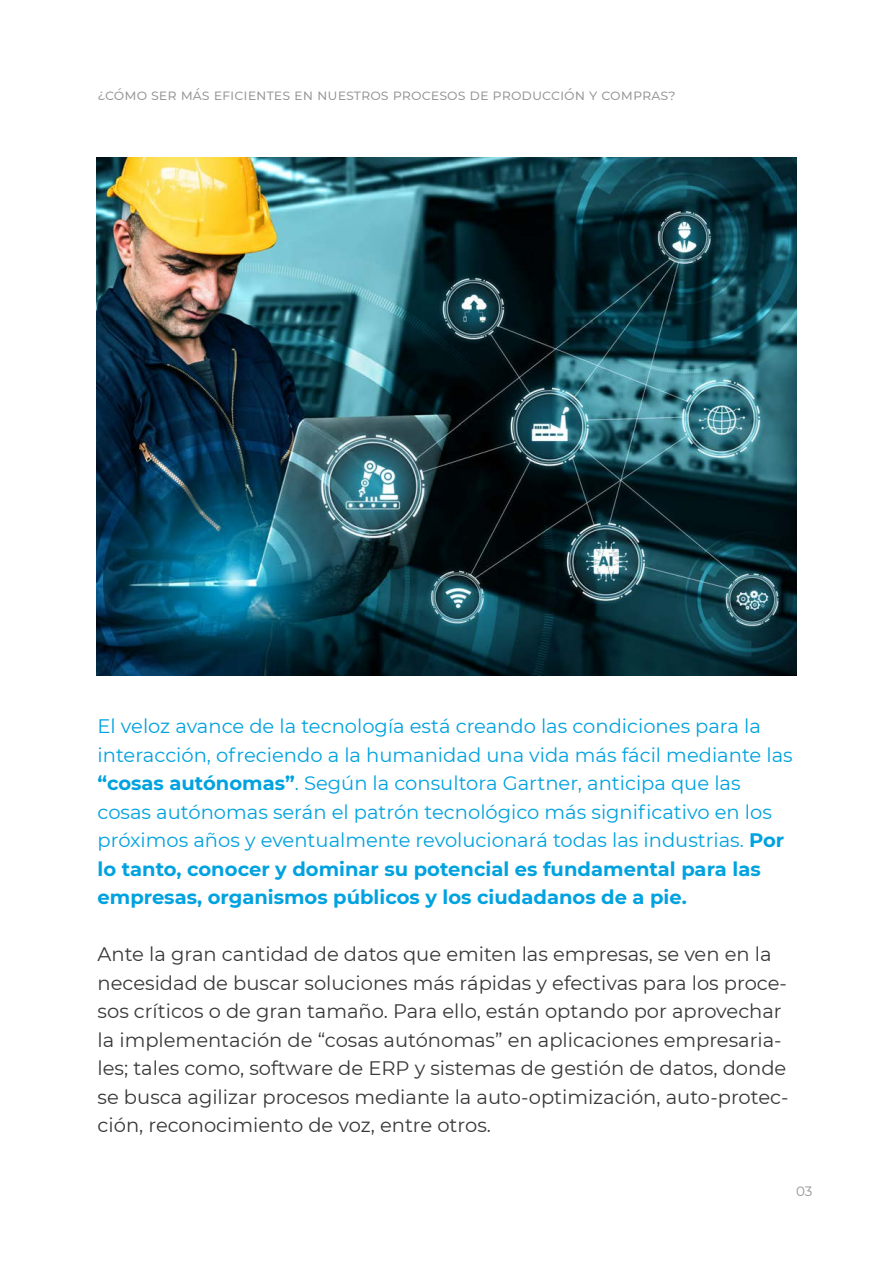
<style>
.page{position:relative;width:893px;height:1263px;background:#fff}
.page>*{position:absolute;margin:0;border:0;box-sizing:border-box;transform-origin:0 0}
.t1{font:19.5px/28.5px "Montserrat";color:#00a2df}
.t2{font:19.5px/28.5px "Montserrat";color:#383838}
.t3{font:15px "Montserrat";color:#939393}
.t4{font:13.5px "Montserrat";color:#939393}
.s1{font-weight:700}
</style>
<div class="page">
<img style="left:97px;top:158px;width:699px;height:517px">
<p class="t3" style="left:97px;top:85px;width:580px">¿CÓMO SER MÁS EFICIENTES EN NUESTROS PROCESOS DE PRODUCCIÓN Y COMPRAS?</p>
<p class="t1" style="left:98px;top:711px;width:697px">El veloz avance de la tecnología está creando las condiciones para la interacción, ofreciendo a la humanidad una vida más fácil mediante las <span class="s1">“cosas autónomas”</span>. Según la consultora Gartner, anticipa que las cosas autónomas serán el patrón tecnológico más significativo en los próximos años y eventualmente revolucionará todas las industrias. <span class="s1">Por lo tanto, conocer y dominar su potencial es fundamental para las empresas, organismos públicos y los ciudadanos de a pie.</span></p>
<p class="t2" style="left:98px;top:939px;width:692px">Ante la gran cantidad de datos que emiten las empresas, se ven en la necesidad de buscar soluciones más rápidas y efectivas para los proce&shy;sos críticos o de gran tamaño. Para ello, están optando por aprovechar la implementación de “cosas autónomas” en aplicaciones empresaria&shy;les; tales como, software de ERP y sistemas de gestión de datos, donde se busca agilizar procesos mediante la auto-optimización, auto-protec&shy;ción, reconocimiento de voz, entre otros.</p>
<p class="t4" style="left:796px;top:1182px;width:18px">03</p>
</div>
